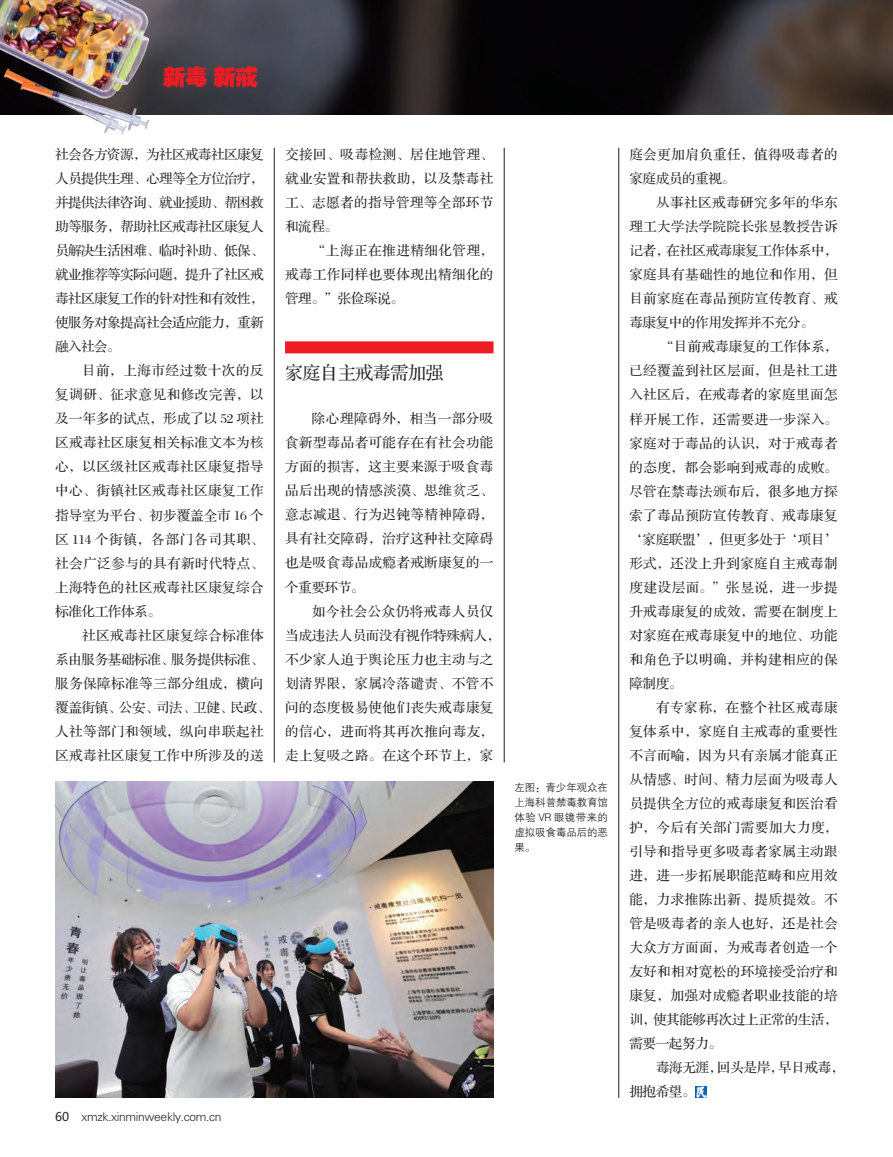
<style>
.page{position:relative;width:893px;height:1157px;background:#fff}
.page>*{position:absolute;margin:0;border:0;box-sizing:border-box;transform-origin:0 0}
.t1{font:23.1px "FZYDTHJW GB1 0";color:#ee1d23}
.t2{font:18px "FZS3 K GBK1 0";letter-spacing:-.025em;color:#231f20}
.t3{font:13.5px "FZS3 JW GB1 0";letter-spacing:.035em;color:#231f20}
.t4{font:13.5px "FZS3 JW GB1 0";letter-spacing:-.035em;color:#231f20}
.t5{font:13.5px "FZS3 JW GB1 0";letter-spacing:-.025em;color:#231f20}
.t6{font:13.5px "FZS3 JW GB1 0";color:#231f20}
.t7{font:13.5px "FZS3 JW GB1 0";letter-spacing:.06em;color:#231f20}
.t8{font:13.5px "FZS3 JW GB1 0";letter-spacing:-.005em;color:#231f20}
.t9{font:13.5px "FZS3 JW GB1 0";letter-spacing:.015em;color:#231f20}
.t10{font:12px "FZXH1 JW GB1 0";letter-spacing:-.025em;color:#231f20}
.t11{font:10.5px/15px "FZZDXJW GB1 0";letter-spacing:-.01em;color:#231f20;text-align:justify}
.s1{font-family:"Microsoft Ya Hei"}
</style>
<div class="page">
<img style="left:149px;top:0;width:744px;height:115px">
<img style="left:0;top:0;width:149px;height:133px">
<div style="left:285px;top:341px;width:208px;height:12px;background:#ee1d23"></div>
<svg style="left:695px;top:1086px;width:11px;height:11px"></svg>
<hr style="left:274px;top:148px;width:1px;height:614px;background:#231f20">
<hr style="left:504px;top:148px;width:1px;height:614px;background:#231f20">
<hr style="left:618px;top:148px;width:1px;height:949px;background:#231f20">
<img style="left:55px;top:781px;width:438px;height:316px">
<h1 class="t1" style="left:163px;top:64px;width:97px">新毒新戒</h1>
<p class="t4" style="left:55px;top:148px;width:210px">社会各方资源，为社区戒毒社区康复</p>
<p class="t4" style="left:55px;top:172px;width:210px">人员提供生理、心理等全方位治疗，</p>
<p class="t4" style="left:55px;top:196px;width:210px">并提供法律咨询、就业援助、帮困救</p>
<p class="t4" style="left:55px;top:220px;width:210px">助等服务，帮助社区戒毒社区康复人</p>
<p class="t4" style="left:55px;top:244px;width:210px">员解决生活困难、临时补助、低保、</p>
<p class="t4" style="left:55px;top:268px;width:210px">就业推荐等实际问题，提升了社区戒</p>
<p class="t4" style="left:55px;top:292px;width:210px">毒社区康复工作的针对性和有效性，</p>
<p class="t4" style="left:55px;top:316px;width:210px">使服务对象提高社会适应能力，重新</p>
<p class="t3" style="left:55px;top:340px;width:67px">融入社会。</p>
<p class="t3" style="left:82px;top:364px;width:183px">目前，上海市经过数十次的反</p>
<p class="t3" style="left:55px;top:388px;width:210px">复调研、征求意见和修改完善，以</p>
<p class="t6" style="left:55px;top:412px;width:210px">及一年多的试点，形成了以 52 项社</p>
<p class="t3" style="left:55px;top:436px;width:210px">区戒毒社区康复相关标准文本为核</p>
<p class="t3" style="left:55px;top:460px;width:210px">心，以区级社区戒毒社区康复指导</p>
<p class="t3" style="left:55px;top:484px;width:210px">中心、街镇社区戒毒社区康复工作</p>
<p class="t6" style="left:55px;top:508px;width:210px">指导室为平台、初步覆盖全市 16 个</p>
<p class="t7" style="left:55px;top:532px;width:210px">区 114 个街镇，各部门各司其职、</p>
<p class="t3" style="left:55px;top:556px;width:210px">社会广泛参与的具有新时代特点、</p>
<p class="t3" style="left:55px;top:580px;width:210px">上海特色的社区戒毒社区康复综合</p>
<p class="t5" style="left:55px;top:604px;width:107px">标准化工作体系。</p>
<p class="t3" style="left:82px;top:628px;width:183px">社区戒毒社区康复综合标准体</p>
<p class="t5" style="left:55px;top:652px;width:210px">系由服务基础标准、服务提供标准、</p>
<p class="t3" style="left:55px;top:676px;width:210px">服务保障标准等三部分组成，横向</p>
<p class="t5" style="left:55px;top:700px;width:217px">覆盖街镇、公安、司法、卫健、民政、</p>
<p class="t3" style="left:55px;top:724px;width:210px">人社等部门和领域，纵向串联起社</p>
<p class="t3" style="left:55px;top:748px;width:210px">区戒毒社区康复工作中所涉及的送</p>
<p class="t3" style="left:285px;top:148px;width:210px">交接回、吸毒检测、居住地管理、</p>
<p class="t3" style="left:285px;top:172px;width:210px">就业安置和帮扶救助，以及禁毒社</p>
<p class="t3" style="left:285px;top:196px;width:210px">工、志愿者的指导管理等全部环节</p>
<p class="t3" style="left:285px;top:220px;width:54px">和流程。</p>
<p class="t3" style="left:312px;top:244px;width:183px">“上海正在推进精细化管理，</p>
<p class="t3" style="left:285px;top:268px;width:210px">戒毒工作同样也要体现出精细化的</p>
<p class="t3" style="left:285px;top:292px;width:120px">管理。”张俭琛说。</p>
<p class="t2" style="left:285px;top:364px;width:160px">家庭自主戒毒需加强</p>
<p class="t3" style="left:312px;top:412px;width:183px">除心理障碍外，相当一部分吸</p>
<p class="t3" style="left:285px;top:436px;width:210px">食新型毒品者可能存在有社会功能</p>
<p class="t3" style="left:285px;top:460px;width:210px">方面的损害，这主要来源于吸食毒</p>
<p class="t3" style="left:285px;top:484px;width:210px">品后出现的情感淡漠、思维贫乏、</p>
<p class="t3" style="left:285px;top:508px;width:210px">意志减退、行为迟钝等精神障碍，</p>
<p class="t3" style="left:285px;top:532px;width:210px">具有社交障碍，治疗这种社交障碍</p>
<p class="t3" style="left:285px;top:556px;width:210px">也是吸食毒品成瘾者戒断康复的一</p>
<p class="t3" style="left:285px;top:580px;width:81px">个重要环节。</p>
<p class="t3" style="left:312px;top:604px;width:183px">如今社会公众仍将戒毒人员仅</p>
<p class="t8" style="left:285px;top:628px;width:217px">当成违法人员而没有视作特殊病人，</p>
<p class="t3" style="left:285px;top:652px;width:210px">不少家人迫于舆论压力也主动与之</p>
<p class="t3" style="left:285px;top:676px;width:210px">划清界限，家属冷落谴责、不管不</p>
<p class="t3" style="left:285px;top:700px;width:210px">问的态度极易使他们丧失戒毒康复</p>
<p class="t3" style="left:285px;top:724px;width:210px">的信心，进而将其再次推向毒友，</p>
<p class="t3" style="left:285px;top:748px;width:210px">走上复吸之路。在这个环节上，家</p>
<p class="t11" style="left:514px;top:780px;width:95px">左图：青少年观众在上海科普禁毒教育馆体验 VR 眼镜带来的虚拟吸食毒品后的恶果。</p>
<p class="t10" style="left:55px;top:1109px;width:168px"><span class="s1">60</span> xmzk.xinminweekly.com.cn</p>
<p class="t3" style="left:629px;top:148px;width:210px">庭会更加肩负重任，值得吸毒者的</p>
<p class="t5" style="left:629px;top:172px;width:107px">家庭成员的重视。</p>
<p class="t3" style="left:656px;top:196px;width:183px">从事社区戒毒研究多年的华东</p>
<p class="t3" style="left:629px;top:220px;width:210px">理工大学法学院院长张昱教授告诉</p>
<p class="t5" style="left:629px;top:244px;width:210px">记者，在社区戒毒康复工作体系中，</p>
<p class="t3" style="left:629px;top:268px;width:210px">家庭具有基础性的地位和作用，但</p>
<p class="t3" style="left:629px;top:292px;width:210px">目前家庭在毒品预防宣传教育、戒</p>
<p class="t5" style="left:629px;top:316px;width:186px">毒康复中的作用发挥并不充分。</p>
<p class="t9" style="left:660px;top:340px;width:179px">“目前戒毒康复的工作体系，</p>
<p class="t3" style="left:629px;top:364px;width:210px">已经覆盖到社区层面，但是社工进</p>
<p class="t3" style="left:629px;top:388px;width:210px">入社区后，在戒毒者的家庭里面怎</p>
<p class="t3" style="left:629px;top:412px;width:210px">样开展工作，还需要进一步深入。</p>
<p class="t3" style="left:629px;top:436px;width:210px">家庭对于毒品的认识，对于戒毒者</p>
<p class="t3" style="left:629px;top:460px;width:210px">的态度，都会影响到戒毒的成败。</p>
<p class="t3" style="left:629px;top:484px;width:210px">尽管在禁毒法颁布后，很多地方探</p>
<p class="t3" style="left:629px;top:508px;width:210px">索了毒品预防宣传教育、戒毒康复</p>
<p class="t5" style="left:629px;top:532px;width:210px">‘家庭联盟’，但更多处于‘项目’</p>
<p class="t3" style="left:629px;top:556px;width:210px">形式，还没上升到家庭自主戒毒制</p>
<p class="t3" style="left:629px;top:580px;width:210px">度建设层面。”张昱说，进一步提</p>
<p class="t3" style="left:629px;top:604px;width:210px">升戒毒康复的成效，需要在制度上</p>
<p class="t3" style="left:629px;top:628px;width:210px">对家庭在戒毒康复中的地位、功能</p>
<p class="t3" style="left:629px;top:652px;width:210px">和角色予以明确，并构建相应的保</p>
<p class="t3" style="left:629px;top:676px;width:54px">障制度。</p>
<p class="t3" style="left:656px;top:700px;width:183px">有专家称，在整个社区戒毒康</p>
<p class="t3" style="left:629px;top:724px;width:210px">复体系中，家庭自主戒毒的重要性</p>
<p class="t3" style="left:629px;top:748px;width:210px">不言而喻，因为只有亲属才能真正</p>
<p class="t3" style="left:629px;top:772px;width:210px">从情感、时间、精力层面为吸毒人</p>
<p class="t3" style="left:629px;top:796px;width:210px">员提供全方位的戒毒康复和医治看</p>
<p class="t3" style="left:629px;top:820px;width:210px">护，今后有关部门需要加大力度，</p>
<p class="t3" style="left:629px;top:844px;width:210px">引导和指导更多吸毒者家属主动跟</p>
<p class="t3" style="left:629px;top:868px;width:210px">进，进一步拓展职能范畴和应用效</p>
<p class="t3" style="left:629px;top:892px;width:210px">能，力求推陈出新、提质提效。不</p>
<p class="t3" style="left:629px;top:916px;width:210px">管是吸毒者的亲人也好，还是社会</p>
<p class="t3" style="left:629px;top:940px;width:210px">大众方方面面，为戒毒者创造一个</p>
<p class="t3" style="left:629px;top:964px;width:210px">友好和相对宽松的环境接受治疗和</p>
<p class="t3" style="left:629px;top:988px;width:210px">康复，加强对成瘾者职业技能的培</p>
<p class="t5" style="left:629px;top:1012px;width:210px">训，使其能够再次过上正常的生活，</p>
<p class="t3" style="left:629px;top:1036px;width:94px">需要一起努力。</p>
<p class="t5" style="left:656px;top:1060px;width:190px">毒海无涯，回头是岸，早日戒毒，</p>
<p class="t3" style="left:629px;top:1084px;width:68px">拥抱希望。</p>
</div>
